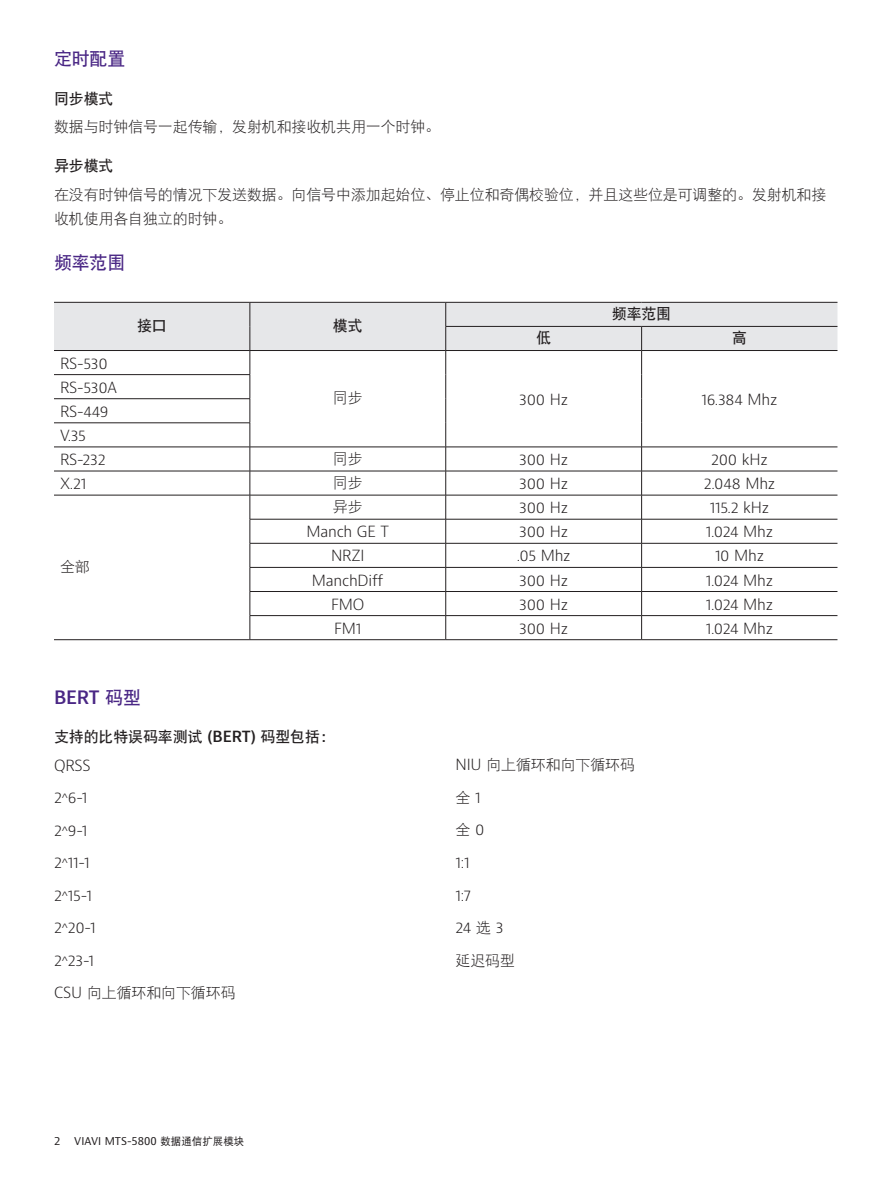
<style>
.page{position:relative;width:893px;height:1191px;background:#fff}
.page>*{position:absolute;margin:0;border:0;box-sizing:border-box;transform-origin:0 0}
.H2_Heading_Purple_12{font:18px "DFP Hei W7";letter-spacing:-.01em;color:#4a2785}
.H2_Heading_Purple_12-2{font:600 18px "Bernino Sans";color:#4a2785}
.Table_Copy{font:300 15px "Bernino Sans";letter-spacing:-.015em;color:#231f20}
.P_10_16{font:15px/24px "DFP Hei W3";letter-spacing:-.01em;color:#231f20}
.P_10_16-2{font:300 15px "Bernino Sans";letter-spacing:-.01em;color:#231f20}
.H3_Heading_Level_3{font:15px "DFP Hei W7";letter-spacing:-.01em;color:#231f20}
.Table_Copy-2{font:15px "DFP Hei W7";letter-spacing:-.015em;color:#231f20}
.Table_Copy-3{font:15px "DFP Hei W3";letter-spacing:-.015em;color:#231f20}
.t1{font:10.5px "Bernino Sans";color:#231f20}
.s1{font-family:"DFP Hei W7";font-weight:400}
.s2{font-family:"Bernino Sans";font-weight:600}
.s3{font-family:"DFP Hei W3";font-weight:400}
.s4{font-family:"Bernino Sans";font-weight:300}
.s5{font-family:"DFP Hei W5"}
</style>
<div class="page">
<hr style="left:54px;top:639px;width:196px;height:1px;background:#231f20">
<svg style="left:54px;top:302px;width:783px;height:337px"></svg>
<hr style="left:250px;top:639px;width:196px;height:1px;background:#231f20">
<hr style="left:446px;top:639px;width:196px;height:1px;background:#231f20">
<hr style="left:642px;top:639px;width:195px;height:1px;background:#231f20">
<p class="H2_Heading_Purple_12" style="left:54px;top:50px;width:73px">定时配置</p>
<p class="H3_Heading_Level_3" style="left:54px;top:91px;width:61px">同步模式</p>
<p class="P_10_16" style="left:54px;top:115px;width:388px">数据与时钟信号一起传输，发射机和接收机共用一个时钟。</p>
<p class="H3_Heading_Level_3" style="left:54px;top:158px;width:61px">异步模式</p>
<p class="P_10_16" style="left:54px;top:182px;width:774px">在没有时钟信号的情况下发送数据。向信号中添加起始位、停止位和奇偶校验位，并且这些位是可调整的。发射机和接收机使用各自独立的时钟。</p>
<p class="H2_Heading_Purple_12" style="left:54px;top:253px;width:73px">频率范围</p>
<p class="Table_Copy" style="left:60px;top:353px;width:49px">RS-530</p>
<p class="Table_Copy-2" style="left:137px;top:318px;width:31px">接口</p>
<p class="Table_Copy-2" style="left:333px;top:318px;width:31px">模式</p>
<p class="Table_Copy-2" style="left:612px;top:306px;width:61px">频率范围</p>
<p class="Table_Copy-2" style="left:536px;top:330px;width:16px">低</p>
<p class="Table_Copy-2" style="left:732px;top:330px;width:16px">高</p>
<p class="Table_Copy" style="left:60px;top:377px;width:58px">RS-530A</p>
<p class="Table_Copy" style="left:60px;top:401px;width:50px">RS-449</p>
<p class="Table_Copy" style="left:60px;top:425px;width:27px">V.35</p>
<p class="Table_Copy" style="left:60px;top:449px;width:47px">RS-232</p>
<p class="Table_Copy-3" style="left:333px;top:451px;width:31px">同步</p>
<p class="Table_Copy" style="left:519px;top:449px;width:50px">300 Hz</p>
<p class="Table_Copy" style="left:711px;top:449px;width:58px">200 kHz</p>
<p class="Table_Copy" style="left:60px;top:474px;width:28px">X.21</p>
<p class="Table_Copy-3" style="left:333px;top:475px;width:31px">同步</p>
<p class="Table_Copy" style="left:519px;top:474px;width:50px">300 Hz</p>
<p class="Table_Copy" style="left:704px;top:474px;width:73px">2.048 Mhz</p>
<p class="Table_Copy-3" style="left:333px;top:390px;width:31px">同步</p>
<p class="Table_Copy" style="left:519px;top:389px;width:50px">300 Hz</p>
<p class="Table_Copy" style="left:702px;top:389px;width:77px">16.384 Mhz</p>
<p class="Table_Copy-3" style="left:60px;top:559px;width:31px">全部</p>
<p class="Table_Copy-3" style="left:333px;top:499px;width:31px">异步</p>
<p class="Table_Copy" style="left:519px;top:498px;width:50px">300 Hz</p>
<p class="Table_Copy" style="left:710px;top:498px;width:61px">115.2 kHz</p>
<p class="Table_Copy" style="left:306px;top:522px;width:84px">Manch GE T</p>
<p class="Table_Copy" style="left:519px;top:522px;width:50px">300 Hz</p>
<p class="Table_Copy" style="left:706px;top:522px;width:69px">1.024 Mhz</p>
<p class="Table_Copy" style="left:331px;top:546px;width:35px">NRZI</p>
<p class="Table_Copy" style="left:517px;top:546px;width:55px">.05 Mhz</p>
<p class="Table_Copy" style="left:715px;top:546px;width:51px">10 Mhz</p>
<p class="Table_Copy" style="left:312px;top:570px;width:73px">ManchDiff</p>
<p class="Table_Copy" style="left:519px;top:570px;width:50px">300 Hz</p>
<p class="Table_Copy" style="left:706px;top:570px;width:69px">1.024 Mhz</p>
<p class="Table_Copy" style="left:331px;top:594px;width:35px">FMO</p>
<p class="Table_Copy" style="left:519px;top:594px;width:50px">300 Hz</p>
<p class="Table_Copy" style="left:706px;top:594px;width:69px">1.024 Mhz</p>
<p class="Table_Copy" style="left:334px;top:618px;width:29px">FM1</p>
<p class="Table_Copy" style="left:519px;top:618px;width:50px">300 Hz</p>
<p class="Table_Copy" style="left:706px;top:618px;width:69px">1.024 Mhz</p>
<p class="H2_Heading_Purple_12-2" style="left:54px;top:685px;width:89px">BERT <span class="s1">码型</span></p>
<p class="H3_Heading_Level_3" style="left:54px;top:729px;width:282px">支持的比特误码率测试 <span class="s2">(BERT)</span> 码型包括：</p>
<p class="P_10_16-2" style="left:54px;top:755px;width:38px">QRSS</p>
<p class="P_10_16-2" style="left:54px;top:788px;width:35px">2<span class="s3">^</span>6-1</p>
<p class="P_10_16-2" style="left:54px;top:820px;width:35px">2<span class="s3">^</span>9-1</p>
<p class="P_10_16-2" style="left:54px;top:853px;width:37px">2<span class="s3">^</span>11-1</p>
<p class="P_10_16-2" style="left:54px;top:885px;width:39px">2<span class="s3">^</span>15-1</p>
<p class="P_10_16-2" style="left:54px;top:918px;width:43px">2<span class="s3">^</span>20-1</p>
<p class="P_10_16-2" style="left:54px;top:950px;width:42px">2<span class="s3">^</span>23-1</p>
<p class="P_10_16" style="left:54px;top:981px;width:183px"><span class="s4">CSU</span> 向上循环和向下循环码</p>
<p class="t1" style="left:54px;top:1134px;width:8px">2</p>
<p class="t1" style="left:74px;top:1134px;width:172px">VIAVI MTS-5800 <span class="s5">数据通信扩展模块</span></p>
<p class="P_10_16" style="left:455px;top:753px;width:181px"><span class="s4">NIU</span> 向上循环和向下循环码</p>
<p class="P_10_16" style="left:455px;top:785px;width:27px">全 <span class="s4">1</span></p>
<p class="P_10_16" style="left:455px;top:818px;width:31px">全 <span class="s4">0</span></p>
<p class="P_10_16-2" style="left:455px;top:852px;width:16px">1:1</p>
<p class="P_10_16-2" style="left:455px;top:885px;width:17px">1:7</p>
<p class="P_10_16-2" style="left:455px;top:917px;width:50px">24 <span class="s3">选</span> 3</p>
<p class="P_10_16" style="left:455px;top:948px;width:61px">延迟码型</p>
</div>
